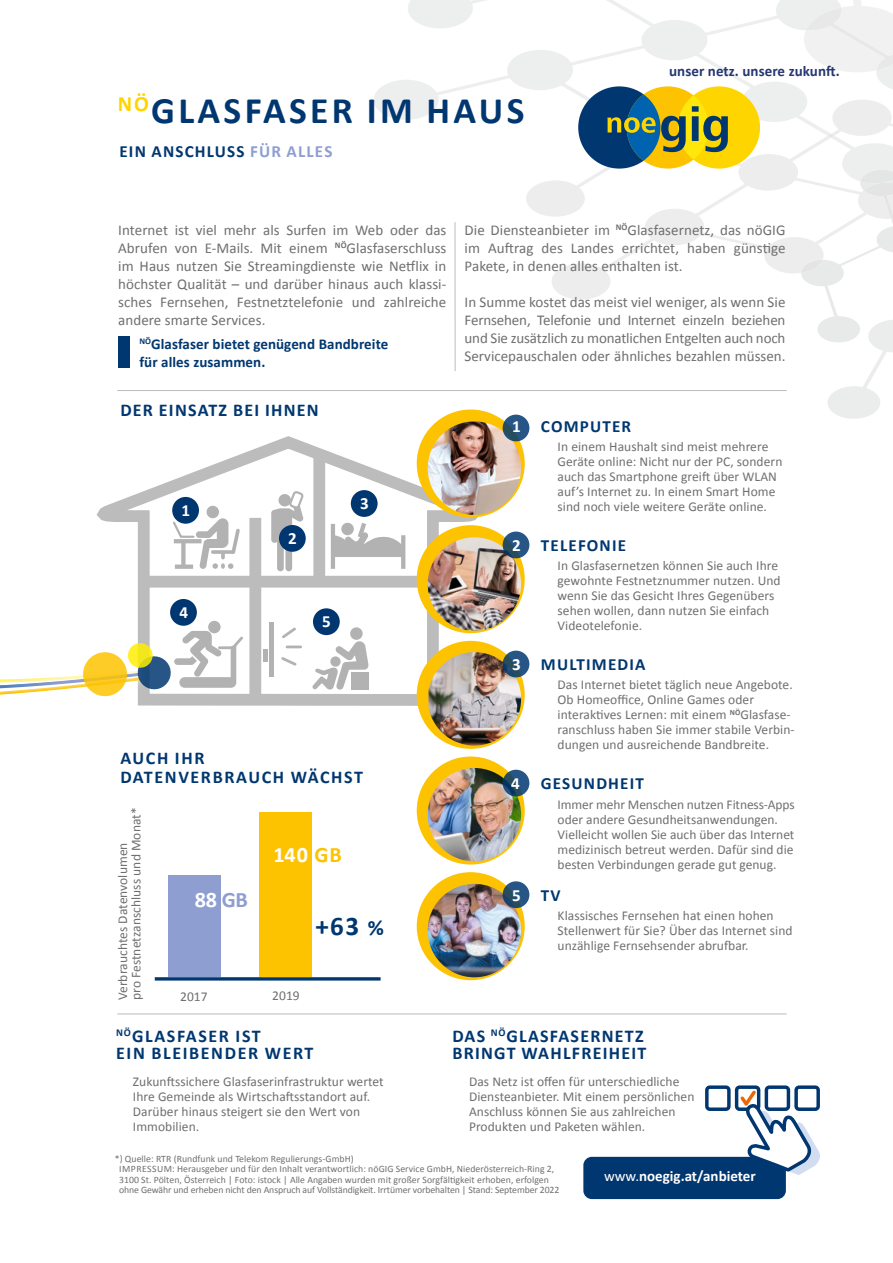
<style>
.page{position:relative;width:893px;height:1263px;background:#fff}
.page>*{position:absolute;margin:0;border:0;box-sizing:border-box;transform-origin:0 0}
.t1{font:700 37.5px "Calibri";letter-spacing:.09em;color:#003770}
.t2{font:700 27px "Calibri";color:#003770}
.t3{font:700 22.05px "Calibri";letter-spacing:-.01em;color:#fff}
.t4{font:700 18px/17.1px "Calibri";letter-spacing:.09em;color:#003770}
.t5{font:700 18px/17.1px "Calibri";letter-spacing:.07em;color:#003770}
.t6{font:700 17.1px "Calibri";letter-spacing:.07em;color:#003770}
.t7{font:700 17.1px "Calibri";color:#fff}
.t8{font:15px/18px "Calibri";letter-spacing:.005em;color:#706f6f;text-align:justify}
.t9{font:700 15px/18px "Calibri";letter-spacing:.005em;color:#003770}
.t10{font:700 15px "Calibri";letter-spacing:.005em;color:#253772}
.t11{font:700 15px "Calibri";color:#fff}
.t12{font:13.5px/15px "Calibri";letter-spacing:.005em;color:#706f6f}
.t13{font:9.75px/10.5px "Calibri";letter-spacing:.005em;color:#706f6f}
.s1{color:#8e9ed1}
.s2{color:#fdc300}
.s3{font-size:22.05px}
.s4{font-weight:400}
</style>
<div class="page">
<div style="left:583px;top:1157px;width:203px;height:42px;background:#003770;border-radius:9px"></div>
<svg style="left:374px;top:0;width:519px;height:121px"></svg>
<svg style="left:739px;top:0;width:154px;height:72px"></svg>
<svg style="left:526px;top:134px;width:81px;height:166px"></svg>
<div style="left:578px;top:86px;width:82px;height:83px;background:#003770;border-radius:50%"></div>
<div style="left:627px;top:86px;width:82px;height:83px;background:#fdc300;border-radius:50%"></div>
<svg style="left:627px;top:94px;width:33px;height:67px"></svg>
<div style="left:678px;top:86px;width:82px;height:83px;background:#ffd500;border-radius:50%"></div>
<svg style="left:678px;top:95px;width:31px;height:65px"></svg>
<svg style="left:607px;top:100px;width:286px;height:319px"></svg>
<hr style="left:117px;top:1013px;width:670px;height:1px;background:#bcbcbc">
<hr style="left:117px;top:390px;width:670px;height:1px;background:#bcbcbc">
<hr style="left:455px;top:222px;width:1px;height:149px;background:#bcbcbc">
<svg style="left:152px;top:442px;width:342px;height:270px"></svg>
<div style="left:141px;top:576px;width:288px;height:11px;background:#bcbcbc"></div>
<div style="left:313px;top:456px;width:12px;height:126px;background:#bcbcbc"></div>
<div style="left:249px;top:518px;width:12px;height:184px;background:#bcbcbc"></div>
<div style="left:350px;top:627px;width:13px;height:13px;background:#b2b2b2;border-radius:50%"></div>
<svg style="left:312px;top:641px;width:57px;height:49px"></svg>
<div style="left:351px;top:672px;width:17px;height:17px;background:#b2b2b2"></div>
<hr style="left:287px;top:645px;width:14px;height:3px;background:#b2b2b2">
<svg style="left:279px;top:625px;width:19px;height:16px"></svg>
<svg style="left:279px;top:655px;width:20px;height:13px"></svg>
<hr style="left:269px;top:622px;width:4px;height:54px;background:#b2b2b2">
<hr style="left:264px;top:650px;width:4px;height:12px;background:#b2b2b2">
<svg style="left:331px;top:523px;width:74px;height:46px"></svg>
<div style="left:207px;top:506px;width:12px;height:12px;background:#b2b2b2;border-radius:50%"></div>
<svg style="left:171px;top:518px;width:71px;height:51px"></svg>
<svg style="left:271px;top:489px;width:34px;height:82px"></svg>
<svg style="left:96px;top:489px;width:53px;height:217px"></svg>
<svg style="left:0;top:621px;width:244px;height:80px"></svg>
<div style="left:172px;top:497px;width:27px;height:27px;background:#003770;border-radius:50%"></div>
<div style="left:279px;top:525px;width:27px;height:27px;background:#003770;border-radius:50%"></div>
<div style="left:351px;top:490px;width:27px;height:27px;background:#003770;border-radius:50%"></div>
<div style="left:170px;top:599px;width:27px;height:27px;background:#003770;border-radius:50%"></div>
<div style="left:313px;top:608px;width:27px;height:27px;background:#003770;border-radius:50%"></div>
<div style="left:168px;top:875px;width:52px;height:102px;background:#8e9ed1"></div>
<div style="left:259px;top:813px;width:52px;height:164px;background:#fdc300"></div>
<hr style="left:155px;top:977px;width:226px;height:3px;background:#003770">
<div style="left:417px;top:409px;width:108px;height:108px;background:#fdc300;border-radius:50%"></div>
<img style="left:428px;top:421px;width:93px;height:94px;border-radius:47px">
<svg style="left:503px;top:415px;width:26px;height:26px"></svg>
<div style="left:417px;top:525px;width:108px;height:108px;background:#fdc300;border-radius:50%"></div>
<img style="left:428px;top:537px;width:93px;height:94px;border-radius:47px">
<svg style="left:503px;top:531px;width:26px;height:27px"></svg>
<div style="left:417px;top:641px;width:108px;height:108px;background:#fdc300;border-radius:50%"></div>
<img style="left:428px;top:652px;width:93px;height:93px">
<svg style="left:503px;top:651px;width:26px;height:26px"></svg>
<div style="left:119px;top:337px;width:11px;height:31px;background:#003770"></div>
<div style="left:705px;top:1085px;width:26px;height:26px;border:3px solid #003770;border-radius:3px"></div>
<div style="left:735px;top:1085px;width:25px;height:26px;border:3px solid #003770;border-radius:3px"></div>
<div style="left:765px;top:1085px;width:25px;height:26px;border:3px solid #003770;border-radius:3px"></div>
<div style="left:794px;top:1085px;width:26px;height:26px;border:3px solid #003770;border-radius:3px"></div>
<svg style="left:737px;top:1087px;width:83px;height:89px"></svg>
<div style="left:417px;top:872px;width:108px;height:108px;background:#fdc300;border-radius:50%"></div>
<img style="left:428px;top:884px;width:93px;height:93px;border-radius:47px">
<svg style="left:503px;top:881px;width:26px;height:27px"></svg>
<div style="left:417px;top:756px;width:108px;height:108px;background:#fdc300;border-radius:50%"></div>
<img style="left:428px;top:768px;width:93px;height:93px;border-radius:47px">
<svg style="left:503px;top:770px;width:26px;height:26px"></svg>
<h1 class="t1" style="left:118px;top:93px;width:408px"><sup>NÖ</sup>GLASFASER IM HAUS</h1>
<p class="t6" style="left:119px;top:143px;width:215px">EIN ANSCHLUSS <span class="s1">FÜR ALLES</span></p>
<p class="t10" style="left:669px;top:61px;width:172px">unser netz. unsere zukunft.</p>
<p class="t8" style="left:118px;top:221px;width:330px">Internet ist viel mehr als Surfen im Web oder das Abrufen von E-Mails. Mit einem <sup>NÖ</sup>Glasfaserschluss im Haus nutzen Sie Streamingdienste wie Netflix in höchster Qualität – und darüber hinaus auch klassi&shy;sches Fernsehen, Festnetztelefonie und zahlreiche andere smarte Services.</p>
<p class="t9" style="left:139px;top:335px;width:250px"><sup>NÖ</sup>Glasfaser bietet genügend Bandbreite für alles zusammen.</p>
<h3 class="t5" style="left:120px;top:402px;width:200px">DER EINSATZ BEI IHNEN</h3>
<p class="t7" style="left:181px;top:502px;width:10px">1</p>
<p class="t7" style="left:179px;top:604px;width:10px">4</p>
<p class="t7" style="left:288px;top:530px;width:10px">2</p>
<p class="t7" style="left:322px;top:613px;width:10px">5</p>
<p class="t7" style="left:360px;top:495px;width:10px">3</p>
<h3 class="t4" style="left:120px;top:750px;width:244px;line-height:18px">AUCH IHR<br>DATENVERBRAUCH WÄCHST</h3>
<p class="t12" style="left:116px;top:1000px;width:194px;line-height:13.5px;rotate:-90deg">Verbrauchtes Datenvolumen<br>pro Festnetzanschluss und Monat*</p>
<h3 class="t3" style="left:195px;top:889px;width:55px">88 <span class="s1">GB</span></h3>
<h3 class="t3" style="left:273px;top:844px;width:70px">140 <span class="s2">GB</span></h3>
<h2 class="t2" style="left:315px;top:913px;width:70px">+63 <span class="s3">%</span></h2>
<p class="t12" style="left:180px;top:989px;width:29px">2017</p>
<p class="t12" style="left:272px;top:989px;width:29px">2019</p>
<p class="t8" style="left:465px;top:221px;width:323px">Die Diensteanbieter im <sup>NÖ</sup>Glasfasernetz, das nöGIG im Auftrag des Landes errichtet, haben günstige Pakete, in denen alles enthalten ist.</p>
<p class="t8" style="left:465px;top:293px;width:323px">In Summe kostet das meist viel weniger, als wenn Sie Fernsehen, Telefonie und Internet einzeln beziehen und Sie zusätzlich zu monatlichen Entgelten auch noch Servicepauschalen oder ähnliches bezahlen müssen.</p>
<p class="t7" style="left:512px;top:418px;width:10px">1</p>
<p class="t7" style="left:512px;top:537px;width:10px">2</p>
<p class="t7" style="left:512px;top:656px;width:10px">3</p>
<p class="t7" style="left:511px;top:775px;width:10px">4</p>
<p class="t7" style="left:512px;top:887px;width:10px">5</p>
<p class="t6" style="left:541px;top:418px;width:92px">COMPUTER</p>
<p class="t12" style="left:558px;top:439px;width:226px">In einem Haushalt sind meist mehrere Geräte online: Nicht nur der PC, sondern auch das Smartphone greift über WLAN auf’s Internet zu. In einem Smart Home sind noch viele weitere Geräte online.</p>
<p class="t6" style="left:541px;top:537px;width:87px">TELEFONIE</p>
<p class="t12" style="left:558px;top:559px;width:225px">In Glasfasernetzen können Sie auch Ihre gewohnte Festnetznummer nutzen. Und wenn Sie das Gesicht Ihres Gegenübers sehen wollen, dann nutzen Sie einfach Videotelefonie.</p>
<p class="t6" style="left:541px;top:656px;width:106px">MULTIMEDIA</p>
<p class="t12" style="left:558px;top:678px;width:239px">Das Internet bietet täglich neue Angebote.<br>Ob Homeoffice, Online Games oder interaktives Lernen: mit einem <sup>NÖ</sup>Glasfase&shy;ranschluss haben Sie immer stabile Verbin&shy;dungen und ausreichende Bandbreite.</p>
<p class="t6" style="left:541px;top:775px;width:105px">GESUNDHEIT</p>
<p class="t12" style="left:558px;top:797px;width:239px">Immer mehr Menschen nutzen Fitness-Apps oder andere Gesundheitsanwendungen.<br>Vielleicht wollen Sie auch über das Internet medizinisch betreut werden. Dafür sind die besten Verbindungen gerade gut genug.</p>
<p class="t6" style="left:541px;top:887px;width:21px">TV</p>
<p class="t12" style="left:558px;top:908px;width:236px">Klassisches Fernsehen hat einen hohen<br>Stellenwert für Sie? Über das Internet sind unzählige Fernsehsender abrufbar.</p>
<h3 class="t4" style="left:116px;top:1028px;width:199px"><sup>NÖ</sup>GLASFASER IST<br>EIN BLEIBENDER WERT</h3>
<p class="t12" style="left:133px;top:1074px;width:252px">Zukunftssichere Glasfaserinfrastruktur wertet Ihre Gemeinde als Wirtschaftsstandort auf.<br>Darüber hinaus steigert sie den Wert von Immobilien.</p>
<h3 class="t5" style="left:452px;top:1028px;width:196px">DAS <sup>NÖ</sup>GLASFASERNETZ<br>BRINGT WAHLFREIHEIT</h3>
<p class="t12" style="left:469px;top:1074px;width:227px">Das Netz ist offen für unterschiedliche Diensteanbieter. Mit einem persönlichen Anschluss können Sie aus zahlreichen Produkten und Paketen wählen.</p>
<p class="t13" style="left:119px;top:1153px;width:442px;text-indent:-4px">*) Quelle: RTR (Rundfunk und Telekom Regulierungs-GmbH)<br>IMPRESSUM: Herausgeber und für den Inhalt verantwortlich: nöGIG Service GmbH, Niederösterreich-Ring 2, 3100 St. Pölten, Österreich | Foto: istock | Alle Angaben wurden mit großer Sorgfältigkeit erhoben, erfolgen ohne Gewähr und erheben nicht den Anspruch auf Vollständigkeit. Irrtümer vorbehalten | Stand: September 2022</p>
<p class="t11" style="left:604px;top:1169px;width:153px"><span class="s4">www.</span>noegig.at/anbieter</p>
</div>
